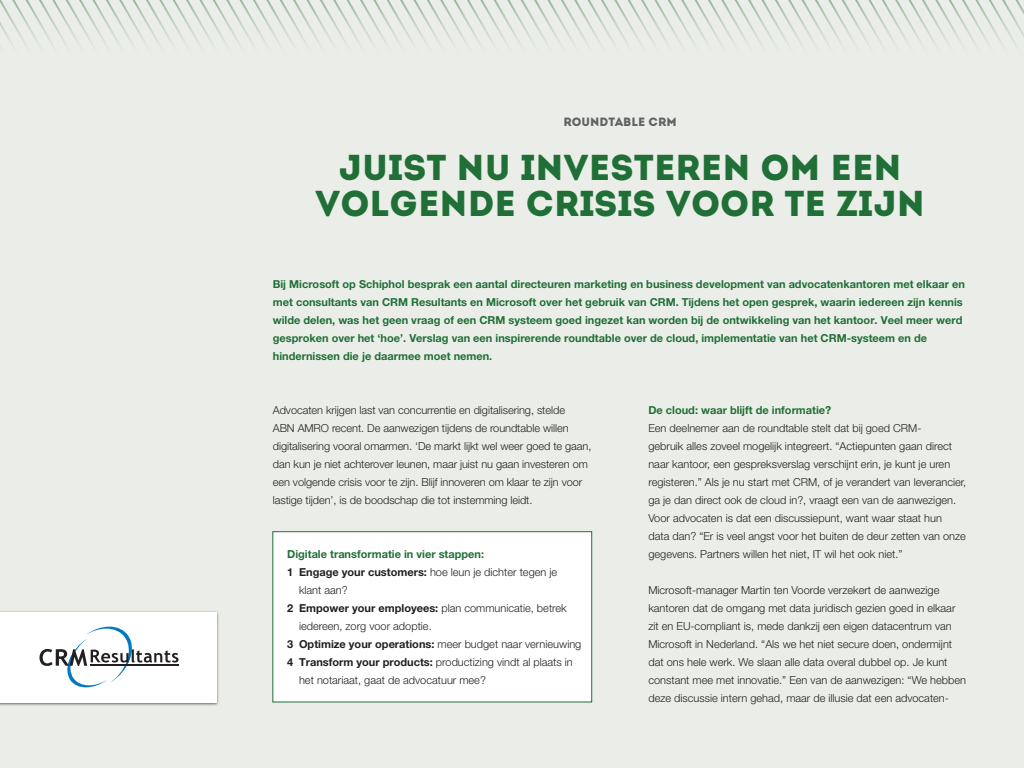
<style>
.page{position:relative;width:1024px;height:768px;background:#ebeee8}
.page>*{position:absolute;margin:0;border:0;box-sizing:border-box;transform-origin:0 0}
.t1{font:36px/36px "Intro";color:#206f37;text-align:center}
.t2{font:12px "Intro";color:#636366}
.t3{font:300 11px/18px "Helvetica Neue LT Pro";color:#231f20}
.t4{font:700 11px/18px "Helvetica Neue LT Pro";color:#206f37}
.s1{font-weight:700}
</style>
<div class="page">
<svg style="left:0;top:0;width:1024px;height:45px"></svg>
<div style="left:0;top:610px;width:219px;height:96px;background:#231f20;opacity:.75"></div>
<div style="left:0;top:612px;width:216px;height:90px;background:#fff"></div>
<svg style="left:39px;top:627px;width:139px;height:60px"></svg>
<hr style="left:90px;top:665px;width:89px;height:1px;background:#231f20">
<div style="left:273px;top:532px;width:319px;height:170px;background:#fff"></div>
<div style="left:273px;top:531px;width:319px;height:171px;border:1px solid #206f37"></div>
<p class="t2" style="left:563px;top:115px;width:115px">ROUNDTABLE CRM</p>
<h1 class="t1" style="left:315px;top:149px;width:611px">JUIST NU INVESTEREN OM EEN<br>VOLGENDE CRISIS VOOR TE ZIJN</h1>
<p class="t4" style="left:273px;top:275px;width:694px">Bij Microsoft op Schiphol besprak een aantal directeuren marketing en business development van advocatenkantoren met elkaar en met consultants van CRM Resultants en Microsoft over het gebruik van CRM. Tijdens het open gesprek, waarin iedereen zijn kennis wilde delen, was het geen vraag of een CRM systeem goed ingezet kan worden bij de ontwikkeling van het kantoor. Veel meer werd gesproken over het ‘hoe’. Verslag van een inspirerende roundtable over de cloud, implementatie van het CRM-systeem en de hindernissen die je daarmee moet nemen.</p>
<p class="t3" style="left:273px;top:401px;width:320px">Advocaten krijgen last van concurrentie en digitalisering, stelde<br>ABN AMRO recent. De aanwezigen tijdens de roundtable willen digitalisering vooral omarmen. ‘De markt lijkt wel weer goed te gaan, dan kun je niet achterover leunen, maar juist nu gaan investeren om een volgende crisis voor te zijn. Blijf innoveren om klaar te zijn voor lastige tijden’, is de boodschap die tot instemming leidt.</p>
<p class="t4" style="left:648px;top:401px;width:184px">De cloud: waar blijft de informatie?</p>
<p class="t3" style="left:648px;top:419px;width:319px">Een deelnemer aan de roundtable stelt dat bij goed CRM-<br>gebruik alles zoveel mogelijk integreert. “Actiepunten gaan direct naar kantoor, een gespreksverslag verschijnt erin, je kunt je uren registeren.” Als je nu start met CRM, of je verandert van leverancier, ga je dan direct ook de cloud in?, vraagt een van de aanwezigen.<br>Voor advocaten is dat een discussiepunt, want waar staat hun<br>data dan? “Er is veel angst voor het buiten de deur zetten van onze gegevens. Partners willen het niet, IT wil het ook niet.”</p>
<p class="t3" style="left:648px;top:581px;width:319px">Microsoft-manager Martin ten Voorde verzekert de aanwezige kantoren dat de omgang met data juridisch gezien goed in elkaar zit en EU-compliant is, mede dankzij een eigen datacentrum van Microsoft in Nederland. “Als we het niet secure doen, ondermijnt dat ons hele werk. We slaan alle data overal dubbel op. Je kunt constant mee met innovatie.” Een van de aanwezigen: “We hebben deze discussie intern gehad, maar de illusie dat een advocaten-</p>
<p class="t4" style="left:287px;top:545px;width:198px">Digitale transformatie in vier stappen:</p>
<p class="t3" style="left:287px;top:563px;width:271px"><span class="s1">1 Engage your customers:</span> hoe leun je dichter tegen je</p>
<p class="t3" style="left:299px;top:581px;width:50px">klant aan?</p>
<p class="t3" style="left:287px;top:599px;width:281px"><span class="s1">2 Empower your employees:</span> plan communicatie, betrek</p>
<p class="t3" style="left:299px;top:617px;width:134px">iedereen, zorg voor adoptie.</p>
<p class="t3" style="left:287px;top:635px;width:296px"><span class="s1">3 Optimize your operations:</span> meer budget naar vernieuwing</p>
<p class="t3" style="left:287px;top:653px;width:287px"><span class="s1">4 Transform your products:</span> productizing vindt al plaats in</p>
<p class="t3" style="left:299px;top:671px;width:188px">het notariaat, gaat de advocatuur mee?</p>
</div>
